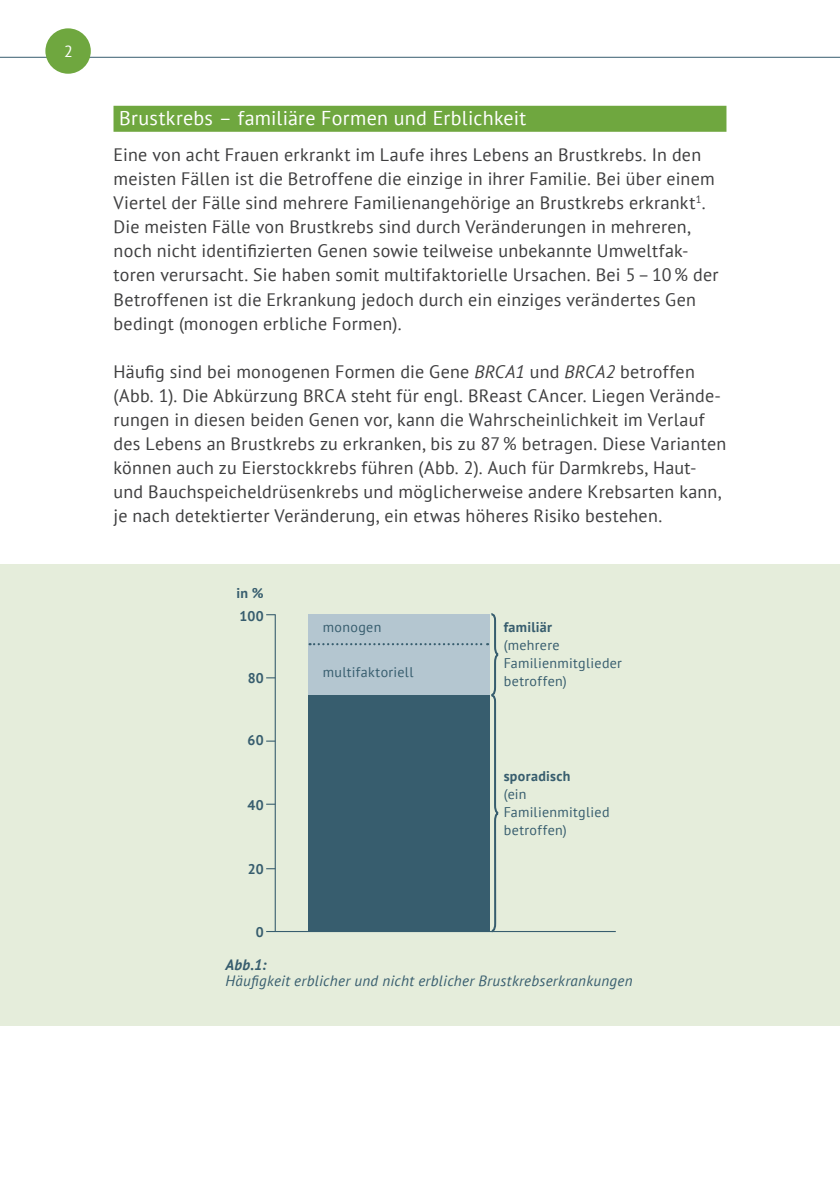
<style>
.page{position:relative;width:840px;height:1191px;background:#fff}
.page>*{position:absolute;margin:0;border:0;box-sizing:border-box;transform-origin:0 0}
.Headline{font:20px "PT Sans";letter-spacing:.015em;color:#fff}
.Fließtext{font:18px/24px "PT Sans";letter-spacing:.015em;color:#3e3e3f}
.t1{font:16px "PT Sans";color:#fff}
.Bildunterschrift{font:italic 15px/16px "PT Sans";letter-spacing:.02em;color:#375d6e}
.Grafiken_1{font:14px/18px "PT Sans";letter-spacing:.025em;color:#375d6e}
.Grafiken_1-2{font:700 14px "PT Sans";letter-spacing:.02em;color:#375d6e}
.s1{font-style:italic}
.s2{font-weight:700}
</style>
<div class="page">
<div style="left:0;top:564px;width:839px;height:461px;background:#e5eddb"></div>
<hr style="left:0;top:57px;width:839px;height:1px;background:#375d6e">
<div style="left:113px;top:106px;width:613px;height:26px;background:#6fa73f"></div>
<div style="left:45px;top:28px;width:46px;height:46px;background:#6fa73f;border-radius:50%"></div>
<hr style="left:274px;top:614px;width:1px;height:318px;background:#375d6e">
<hr style="left:266px;top:931px;width:349px;height:1px;background:#375d6e">
<svg style="left:309px;top:613px;width:191px;height:320px;background:#5c7c8a"></svg>
<p class="t1" style="left:64px;top:41px;width:10px">2</p>
<p class="Headline" style="left:119px;top:105px;width:408px">Brustkrebs – familiäre Formen und Erblichkeit</p>
<p class="Fließtext" style="left:113px;top:143px;width:606px">Eine von acht Frauen erkrankt im Laufe ihres Lebens an Brustkrebs. In den meisten Fällen ist die Betroffene die einzige in ihrer Familie. Bei über einem Viertel der Fälle sind mehrere Familienangehörige an Brustkrebs erkrankt<sup>1</sup>.<br>Die meisten Fälle von Brustkrebs sind durch Veränderungen in mehreren, noch nicht identifizierten Genen sowie teilweise unbekannte Umweltfak&shy;toren verursacht. Sie haben somit multifaktorielle Ursachen. Bei 5–10% der Betroffenen ist die Erkrankung jedoch durch ein einziges verändertes Gen bedingt (monogen erbliche Formen).</p>
<p class="Fließtext" style="left:113px;top:359px;width:614px">Häufig sind bei monogenen Formen die Gene <span class="s1">BRCA1</span> und <span class="s1">BRCA2</span> betroffen (Abb. 1). Die Abkürzung BRCA steht für engl. BReast CAncer. Liegen Verände&shy;rungen in diesen beiden Genen vor, kann die Wahrscheinlichkeit im Verlauf des Lebens an Brustkrebs zu erkranken, bis zu 87% betragen. Diese Varianten können auch zu Eierstockkrebs führen (Abb. 2). Auch für Darmkrebs, Haut&shy;und Bauchspeicheldrüsenkrebs und möglicherweise andere Krebsarten kann, je nach detektierter Veränderung, ein etwas höheres Risiko bestehen.</p>
<p class="Grafiken_1-2" style="left:236px;top:583px;width:29px">in %</p>
<p class="Grafiken_1-2" style="left:239px;top:606px;width:26px">100</p>
<p class="Grafiken_1-2" style="left:247px;top:668px;width:18px">80</p>
<p class="Grafiken_1-2" style="left:247px;top:731px;width:18px">60</p>
<p class="Grafiken_1-2" style="left:247px;top:795px;width:18px">40</p>
<p class="Grafiken_1-2" style="left:248px;top:859px;width:17px">20</p>
<p class="Grafiken_1-2" style="left:256px;top:922px;width:9px">0</p>
<p class="Grafiken_1" style="left:322px;top:618px;width:60px">monogen</p>
<p class="Grafiken_1" style="left:322px;top:662px;width:92px">multifaktoriell</p>
<p class="Grafiken_1" style="left:503px;top:618px;width:120px"><span class="s2">familiär<br></span>(mehrere<br>Familienmitglieder betroffen)</p>
<p class="Grafiken_1-2" style="left:503px;top:767px;width:68px">sporadisch</p>
<p class="Grafiken_1" style="left:503px;top:785px;width:107px">(ein<br>Familienmitglied betroffen)</p>
<p class="Bildunterschrift" style="left:225px;top:956px;width:408px"><span class="s2">Abb.1:<br></span>Häufigkeit erblicher und nicht erblicher Brustkrebserkrankungen</p>
</div>
